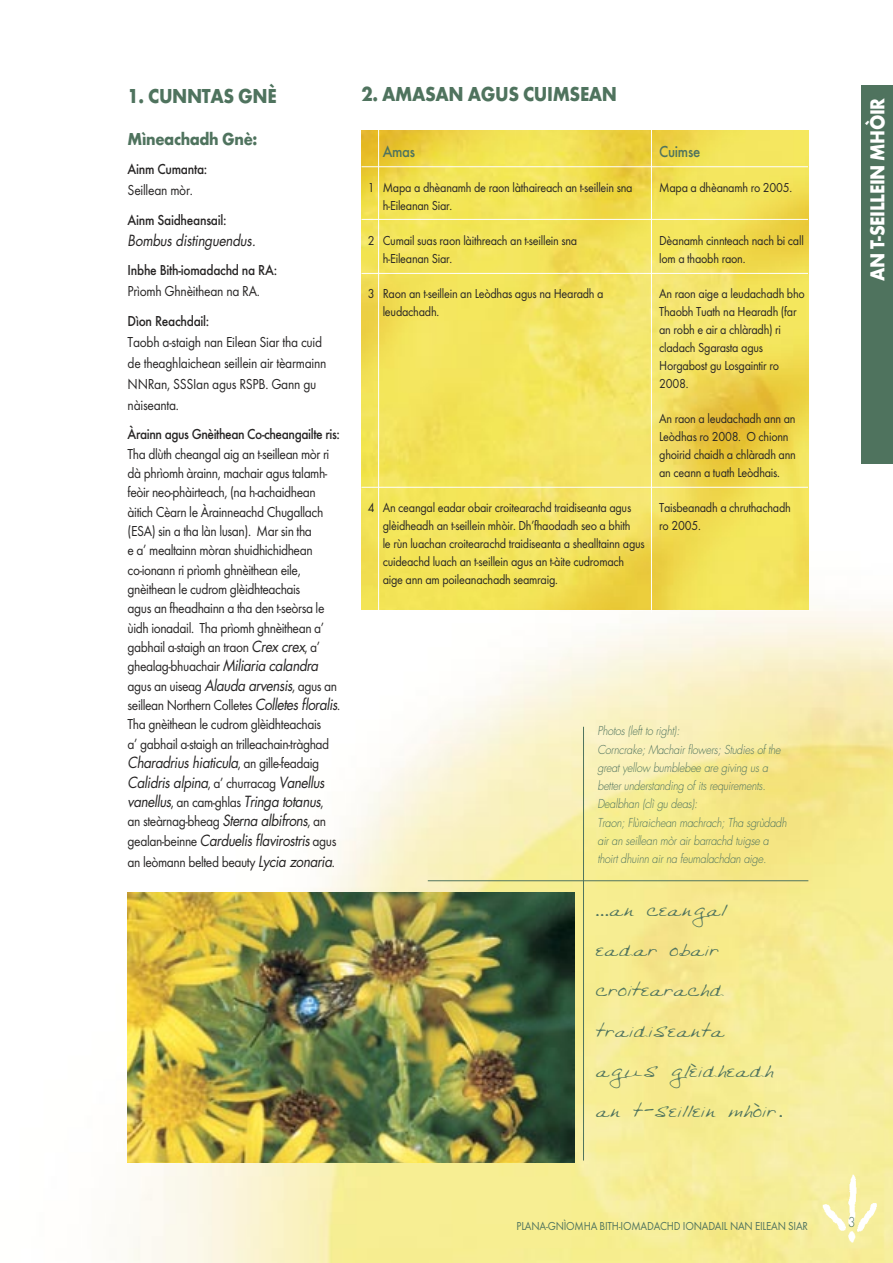
<style>
.page{position:relative;width:893px;height:1263px;background:#fff}
.page>*{position:absolute;margin:0;border:0;box-sizing:border-box;transform-origin:0 0}
.quote{font:22.5px/40.3px "Bethanys Hand";letter-spacing:-.02em;color:#4f735e}
.Head_1{font:700 21px "Futura T";letter-spacing:-.02em;color:#4f735e;scale:.9 1}
.Head_1-2{font:700 21px "Futura T";letter-spacing:-.02em;color:#fff;scale:.9 1}
.Sub_1{font:700 18px "Futura T";letter-spacing:-.02em;color:#4f735e;scale:.9 1}
.app_table_hd{font:500 16.5px "Futura T";letter-spacing:-.02em;color:#4f735e;scale:.9 1}
.Body_text{font:15px/19.4px "Futura T";letter-spacing:-.03em;color:#272525;scale:.9 1}
.body_bold{font:500 15px "Futura T";letter-spacing:-.02em;color:#272525;scale:.9 1}
.Body_text-2{font:italic 15px "Futura";letter-spacing:-.02em;color:#272525;scale:.9 1}
.Body_text-3{font:300 15px "Futura T";color:#4f735e;scale:.9 1}
.appendix_tables{font:13.5px/18px "Futura T";letter-spacing:-.02em;color:#272525;scale:.9 1}
.captions{font:italic 300 12px/18px "Futura";letter-spacing:-.02em;color:#4f735e;scale:.9 1}
.Body_text-4{font:12px "Futura T";letter-spacing:-.02em;color:#4f735e;scale:.9 1}
.s1{font-family:"Futura";font-style:italic}
</style>
<div class="page">
<img style="left:127px;top:336px;width:766px;height:927px">
<div style="left:861px;top:85px;width:32px;height:379px;background:#4f735e"></div>
<img style="left:823px;top:1175px;width:53px;height:67px">
<hr style="left:583px;top:727px;width:1px;height:433px;background:#4f735e">
<hr style="left:428px;top:880px;width:380px;height:1px;background:#4f735e">
<img style="left:128px;top:893px;width:446px;height:270px">
<img style="left:361px;top:130px;width:447px;height:480px">
<hr style="left:361px;top:166px;width:447px;height:1px;background:#fff">
<hr style="left:361px;top:219px;width:447px;height:1px;background:#fff">
<hr style="left:361px;top:273px;width:447px;height:1px;background:#fff">
<hr style="left:361px;top:487px;width:447px;height:1px;background:#fff">
<hr style="left:651px;top:129px;width:1px;height:484px;background:#fff">
<hr style="left:378px;top:129px;width:1px;height:483px;background:#fff">
<p class="Head_1" style="left:128px;top:83px;width:167px">1. CUNNTAS GNÈ</p>
<p class="Sub_1" style="left:128px;top:128px;width:146px">Mìneachadh Gnè:</p>
<p class="body_bold" style="left:128px;top:160px;width:90px">Ainm Cumanta:</p>
<p class="Body_text" style="left:128px;top:180px;width:74px">Seillean mòr.</p>
<p class="body_bold" style="left:128px;top:211px;width:112px">Ainm Saidheansail:</p>
<p class="Body_text-2" style="left:128px;top:230px;width:144px">Bombus distinguendus.</p>
<p class="body_bold" style="left:128px;top:261px;width:168px">Inbhe Bith-iomadachd na RA:</p>
<p class="Body_text" style="left:128px;top:281px;width:149px">Prìomh Ghnèithean na RA.</p>
<p class="body_bold" style="left:128px;top:312px;width:92px">Dìon Reachdail:</p>
<p class="Body_text" style="left:128px;top:331px;width:222px;line-height:21px">Taobh a-staigh nan Eilean Siar tha cuid de theaghlaichean seillein air tèarmainn<br>NNRan, SSSIan agus RSPB. Gann gu nàiseanta.</p>
<p class="body_bold" style="left:128px;top:425px;width:237px">Àrainn agus Gnèithean Co-cheangailte ris:</p>
<p class="Body_text" style="left:128px;top:444px;width:238px">Tha dlùth cheangal aig an t-seillean mòr ri dà phrìomh àrainn, machair agus talamh&shy;feòir neo-phàirteach, (na h-achaidhean àitich Cèarn le Àrainneachd Chugallach (ESA) sin a tha làn lusan). Mar sin tha<br>e a’ mealtainn mòran shuidhichidhean co-ionann ri prìomh ghnèithean eile, gnèithean le cudrom glèidhteachais<br>agus an fheadhainn a tha den t-seòrsa le ùidh ionadail. Tha prìomh ghnèithean a’ gabhail a-staigh an traon <span class="s1">Crex crex</span>, a’ ghealag-bhuachair <span class="s1">Miliaria calandra </span>agus an uiseag <span class="s1">Alauda arvensis</span>, agus an seillean Northern Colletes <span class="s1">Colletes floralis</span>.<br>Tha gnèithean le cudrom glèidhteachais<br>a’ gabhail a-staigh an trilleachain-tràghad <span class="s1">Charadrius hiaticula</span>, an gille-feadaig <span class="s1">Calidris alpina</span>, a’ churracag <span class="s1">Vanellus vanellus</span>, an cam-ghlas <span class="s1">Tringa totanus</span>, an steàrnag-bheag <span class="s1">Sterna albifrons</span>, an gealan-beinne <span class="s1">Carduelis flavirostris</span> agus</p>
<p class="Body_text" style="left:128px;top:852px;width:232px">an leòmann belted beauty <span class="s1">Lycia zonaria</span>.</p>
<p class="Head_1" style="left:361px;top:81px;width:286px">2. AMASAN AGUS CUIMSEAN</p>
<p class="app_table_hd" style="left:383px;top:142px;width:38px">Amas</p>
<p class="app_table_hd" style="left:659px;top:142px;width:47px">Cuimse</p>
<p class="appendix_tables" style="left:368px;top:179px;width:296px">1 Mapa a dhèanamh de raon làthaireach an t-seillein sna</p>
<p class="appendix_tables" style="left:659px;top:179px;width:149px">Mapa a dhèanamh ro 2005.</p>
<p class="appendix_tables" style="left:383px;top:197px;width:79px">h-Eileanan Siar.</p>
<p class="appendix_tables" style="left:368px;top:232px;width:234px">2 Cumail suas raon làithreach an t-seillein sna</p>
<p class="appendix_tables" style="left:659px;top:232px;width:162px">Dèanamh cinnteach nach bi call</p>
<p class="appendix_tables" style="left:383px;top:250px;width:79px">h-Eileanan Siar.</p>
<p class="appendix_tables" style="left:659px;top:250px;width:97px">lom a thaobh raon.</p>
<p class="appendix_tables" style="left:368px;top:285px;width:263px">3 Raon an t-seillein an Leòdhas agus na Hearadh a</p>
<p class="appendix_tables" style="left:659px;top:285px;width:163px">An raon aige a leudachadh bho</p>
<p class="appendix_tables" style="left:383px;top:303px;width:64px">leudachadh.</p>
<p class="appendix_tables" style="left:659px;top:303px;width:154px">Thaobh Tuath na Hearadh (far an robh e air a chlàradh) ri cladach Sgarasta agus<br>Horgabost gu Losgaintir ro<br>2008.</p>
<p class="appendix_tables" style="left:659px;top:410px;width:153px">An raon a leudachadh ann an<br>Leòdhas ro 2008. O chionn ghoirid chaidh a chlàradh ann an ceann a tuath Leòdhais.</p>
<p class="appendix_tables" style="left:368px;top:499px;width:294px">4 An ceangal eadar obair croitearachd traidiseanta agus</p>
<p class="appendix_tables" style="left:659px;top:499px;width:148px">Taisbeanadh a chruthachadh</p>
<p class="appendix_tables" style="left:383px;top:517px;width:277px">glèidheadh an t-seillein mhòir. Dh’fhaodadh seo a bhith</p>
<p class="appendix_tables" style="left:659px;top:517px;width:48px">ro 2005.</p>
<p class="appendix_tables" style="left:383px;top:535px;width:293px">le rùn luachan croitearachd traidiseanta a shealltainn agus cuideachd luach an t-seillein agus an t-àite cudromach aige ann am poileanachadh seamraig.</p>
<p class="captions" style="left:597px;top:722px;width:93px">Photos (left to right):</p>
<p class="captions" style="left:597px;top:741px;width:205px">Corncrake; Machair flowers; Studies of the great yellow bumblebee are giving us a better understanding of its requirements.</p>
<p class="captions" style="left:597px;top:795px;width:113px">Dealbhan (clì gu deas):</p>
<p class="captions" style="left:597px;top:814px;width:212px">Traon; Flùraichean machrach; Tha sgrùdadh air an seillean mòr air barrachd tuigse a thoirt dhuinn air na feumalachdan aige.</p>
<p class="quote" style="left:595px;top:887px;width:190px">…an ceangal eadar obair croitearachd traidiseanta agus glèidheadh an t-seillein mhòir.</p>
<p class="Head_1-2" style="left:865px;top:281px;width:205px;rotate:-90deg">AN T-SEILLEIN MHÒIR</p>
<p class="Body_text-4" style="left:517px;top:1219px;width:325px">PLANA-GNÌOMHA BITH-IOMADACHD IONADAIL NAN EILEAN SIAR</p>
<p class="Body_text-3" style="left:848px;top:1213px;width:10px">3</p>
</div>
